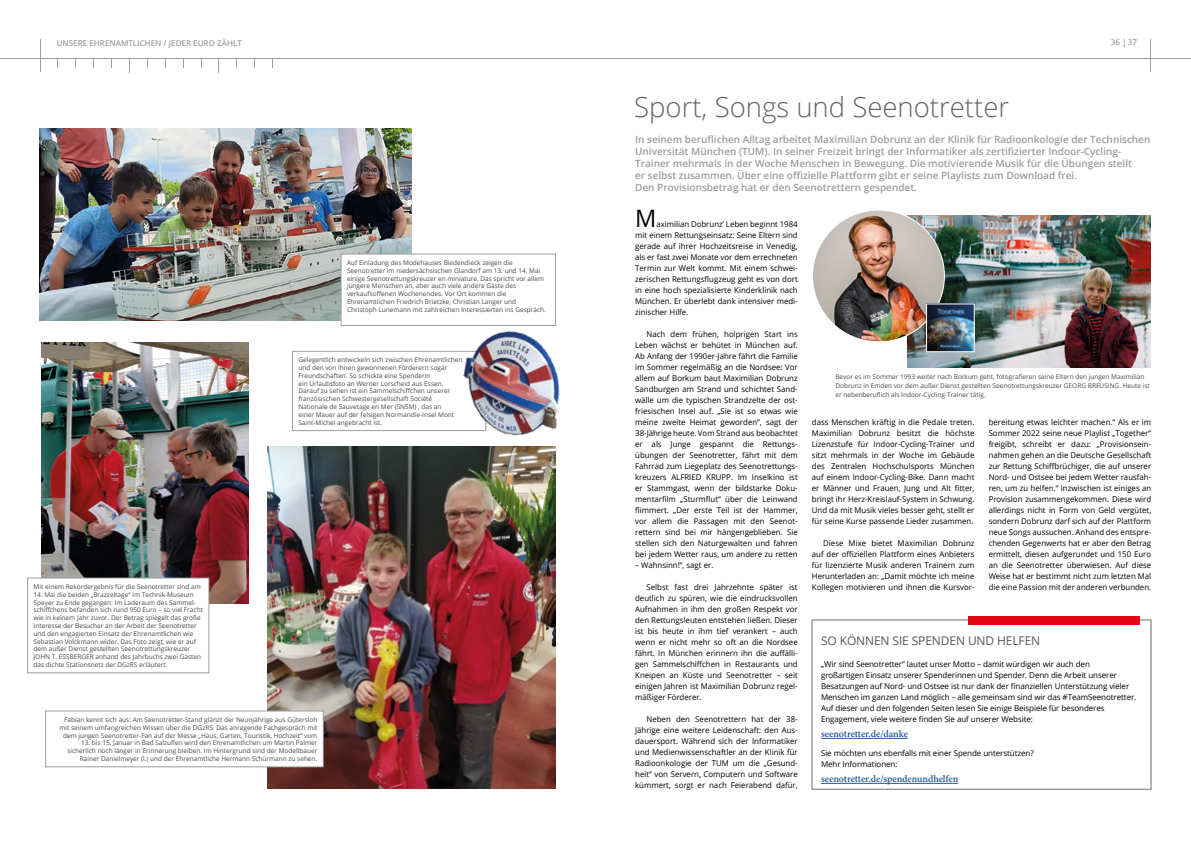
<style>
.page{position:relative;width:1191px;height:842px;background:#fff}
.page>*{position:absolute;margin:0;border:0;box-sizing:border-box;transform-origin:0 0}
.t1{font:300 27.5px "Open Sans";color:#626860}
.t2{font:24px "Open Sans";color:#000}
.t3{font:12px "Open Sans";letter-spacing:-.01em;color:#575756}
.t4{font:600 10px/12px "Open Sans";color:#9d9d9c}
.t5{font:600 10px "Minion Pro";letter-spacing:-.01em;color:#275b9b}
.t6{font:8px/11px "Open Sans";letter-spacing:-.01em;color:#000;text-align:justify}
.t7{font:600 8px "Open Sans";color:#9d9d9c}
.t8{font:6.5px/7.8px "Open Sans";color:#4a4a49}
</style>
<div class="page">
<hr style="left:40px;top:40px;width:1px;height:32px;background:#9d9d9c">
<hr style="left:1150px;top:40px;width:1px;height:32px;background:#9d9d9c">
<svg style="left:129px;top:60px;width:1px;height:12px"></svg>
<hr style="left:0;top:59px;width:1191px;height:1px;background:#9d9d9c">
<img style="left:40px;top:128px;width:372px;height:192px">
<img style="left:268px;top:447px;width:287px;height:341px">
<img style="left:42px;top:342px;width:206px;height:261px">
<div style="left:341px;top:254px;width:214px;height:71px;background:#fff"></div>
<div style="left:341px;top:254px;width:215px;height:72px;border:1px solid #9d9d9c"></div>
<div style="left:28px;top:578px;width:181px;height:95px;background:#fff"></div>
<div style="left:27px;top:578px;width:182px;height:95px;border:1px solid #9d9d9c"></div>
<div style="left:46px;top:711px;width:277px;height:56px;background:#fff"></div>
<div style="left:45px;top:711px;width:278px;height:56px;border:1px solid #9d9d9c"></div>
<div style="left:292px;top:351px;width:194px;height:80px;border:1px solid #9d9d9c"></div>
<img style="left:451px;top:331px;width:109px;height:119px">
<hr style="left:821px;top:738px;width:87px;height:1px;background:#275b9b">
<hr style="left:821px;top:783px;width:137px;height:1px;background:#275b9b">
<div style="left:968px;top:616px;width:172px;height:8px;background:#e30613"></div>
<img style="left:907px;top:216px;width:244px;height:152px">
<img style="left:812px;top:210px;width:132px;height:132px;border-radius:66px">
<img style="left:928px;top:306px;width:44px;height:44px">
<div style="left:926px;top:304px;width:48px;height:48px;border:1px solid #fff"></div>
<p class="t7" style="left:57px;top:38px;width:187px">UNSERE EHRENAMTLICHEN / JEDER EURO ZÄHLT</p>
<p class="t7" style="left:1110px;top:37px;width:17px">36 |</p>
<p class="t7" style="left:57px;top:37px;width:89px">KAPITELBEZEICHNUNG</p>
<p class="t7" style="left:1115px;top:37px;width:23px">7 37</p>
<h1 class="t1" style="left:634px;top:88px;width:376px">Sport, Songs und Seenotretter</h1>
<p class="t8" style="left:347px;top:258px;width:200px">Auf Einladung des Modehauses Biedendieck zeigen die Seenotretter im niedersächsischen Glandorf am 13. und 14. Mai einige Seenotrettungskreuzer en miniature. Das spricht vor allem jüngere Menschen an, aber auch viele andere Gäste des verkaufsoffenen Wochenendes. Vor Ort kommen die Ehrenamtlichen Friedrich Brietzke, Christian Langer und Christoph Lunemann mit zahlreichen Interessierten ins Gespräch.</p>
<p class="t8" style="left:34px;top:582px;width:169px">Mit einem Rekordergebnis für die Seenotretter sind am</p>
<p class="t8" style="left:34px;top:590px;width:171px">14. Mai die beiden „Brazzeltage“ im Technik-Museum Speyer zu Ende gegangen: Im Laderaum des Sammel&shy;schiffchens befanden sich rund 950 Euro – so viel Fracht wie in keinem Jahr zuvor. Der Betrag spiegelt das große Interesse der Besucher an der Arbeit der Seenotretter und den engagierten Einsatz der Ehrenamtlichen wie Sebastian Volckmann wider. Das Foto zeigt, wie er auf dem außer Dienst gestellten Seenotrettungskreuzer JOHN T. ESSBERGER anhand des Jahrbuchs zwei Gästen das dichte Stationsnetz der DGzRS erläutert.</p>
<p class="t8" style="left:298px;top:356px;width:165px">Gelegentlich entwickeln sich zwischen Ehrenamtlichen und den von ihnen gewonnenen Förderern sogar Freundschaften. So schickte eine Spenderin<br>ein Urlaubsfoto an Werner Lorscheid aus Essen.<br>Darauf zu sehen ist ein Sammelschiffchen unserer französischen Schwestergesellschaft Société Nationale de Sauvetage en Mer (SNSM) , das an<br>einer Mauer auf der felsigen Normandie-Insel Mont Saint-Michel angebracht ist.</p>
<p class="t8" style="left:59px;top:715px;width:259px;text-align:right">Fabian kennt sich aus: Am Seenotretter-Stand glänzt der Neunjährige aus Gütersloh mit seinem umfangreichen Wissen über die DGzRS. Das anregende Fachgespräch mit dem jungen Seenotretter-Fan auf der Messe „Haus, Garten, Touristik, Hochzeit“ vom</p>
<p class="t8" style="left:67px;top:739px;width:251px;text-align:right">13. bis 15. Januar in Bad Salzuflen wird den Ehrenamtlichen um Martin Palmer sicherlich noch länger in Erinnerung bleiben. Im Hintergrund sind der Modellbauer<br>Rainer Danielmeyer (l.) und der Ehrenamtliche Hermann Schürmann zu sehen.</p>
<p class="t4" style="left:635px;top:133px;width:517px">In seinem beruflichen Alltag arbeitet Maximilian Dobrunz an der Klinik für Radioonkologie der Technischen Universität München (TUM). In seiner Freizeit bringt der Informatiker als zertifizierter Indoor-Cycling-Trainer mehrmals in der Woche Menschen in Bewegung. Die motivierende Musik für die Übungen stellt<br>er selbst zusammen. Über eine offizielle Plattform gibt er seine Playlists zum Download frei.<br>Den Provisionsbetrag hat er den Seenotrettern gespendet.</p>
<h2 class="t2" style="left:635px;top:202px;width:23px">M</h2>
<p class="t6" style="left:635px;top:218px;width:164px;text-indent:21px">aximilian Dobrunz’ Leben beginnt 1984 mit einem Rettungseinsatz: Seine Eltern sind gerade auf ihrer Hochzeitsreise in Venedig, als er fast zwei Monate vor dem errechneten Termin zur Welt kommt. Mit einem schwei&shy;zerischen Rettungsflugzeug geht es von dort in eine hoch spezialisierte Kinderklinik nach München. Er überlebt dank intensiver medi&shy;zinischer Hilfe.</p>
<p class="t6" style="left:635px;top:328px;width:164px;text-indent:11px">Nach dem frühen, holprigen Start ins Leben wächst er behütet in München auf.<br>Ab Anfang der 1990er-Jahre fährt die Familie im Sommer regelmäßig an die Nordsee: Vor allem auf Borkum baut Maximilian Dobrunz Sandburgen am Strand und schichtet Sand&shy;wälle um die typischen Strandzelte der ost&shy;friesischen Insel auf. „Sie ist so etwas wie meine zweite Heimat geworden“, sagt der 38-Jährige heute. Vom Strand aus beobachtet er als Junge gespannt die Rettungs&shy;übungen der Seenotretter, fährt mit dem Fahrrad zum Liegeplatz des Seenotrettungs&shy;kreuzers ALFRIED KRUPP. Im Inselkino ist er Stammgast, wenn der bildstarke Doku&shy;mentarfilm „Sturmflut“ über die Leinwand flimmert. „Der erste Teil ist der Hammer, vor allem die Passagen mit den Seenot&shy;rettern sind bei mir hängengeblieben. Sie stellen sich den Naturgewalten und fahren bei jedem Wetter raus, um andere zu retten</p>
<p class="t6" style="left:635px;top:559px;width:80px">– Wahnsinn!“, sagt er.</p>
<p class="t6" style="left:635px;top:581px;width:164px;text-indent:11px">Selbst fast drei Jahrzehnte später ist deutlich zu spüren, wie die eindrucksvollen Aufnahmen in ihm den großen Respekt vor den Rettungsleuten entstehen ließen. Dieser ist bis heute in ihm tief verankert – auch wenn er nicht mehr so oft an die Nordsee fährt. In München erinnern ihn die auffälli&shy;gen Sammelschiffchen in Restaurants und Kneipen an Küste und Seenotretter – seit einigen Jahren ist Maximilian Dobrunz regel&shy;mäßiger Förderer.</p>
<p class="t6" style="left:635px;top:713px;width:164px;text-indent:11px">Neben den Seenotrettern hat der 38- Jährige eine weitere Leidenschaft: den Aus&shy;dauersport. Während sich der Informatiker und Medienwissenschaftler an der Klinik für Radioonkologie der TUM um die „Gesund&shy;heit“ von Servern, Computern und Software kümmert, sorgt er nach Feierabend dafür,</p>
<p class="t8" style="left:835px;top:371px;width:316px;line-height:9px">Bevor es im Sommer 1993 weiter nach Borkum geht, fotografieren seine Eltern den jungen Maximilian<br>Dobrunz in Emden vor dem außer Dienst gestellten Seenotrettungskreuzer GEORG BREUSING. Heute ist er nebenberuflich als Indoor-Cycling-Trainer tätig.</p>
<p class="t6" style="left:812px;top:416px;width:164px">dass Menschen kräftig in die Pedale treten.<br>Maximilian Dobrunz besitzt die höchste Lizenzstufe für Indoor-Cycling-Trainer und sitzt mehrmals in der Woche im Gebäude des Zentralen Hochschulsports München auf einem Indoor-Cycling-Bike. Dann macht er Männer und Frauen, Jung und Alt fitter, bringt ihr Herz-Kreislauf-System in Schwung.<br>Und da mit Musik vieles besser geht, stellt er für seine Kurse passende Lieder zusammen.</p>
<p class="t6" style="left:812px;top:537px;width:164px;text-indent:11px">Diese Mixe bietet Maximilian Dobrunz auf der offiziellen Plattform eines Anbieters für lizenzierte Musik anderen Trainern zum Herunterladen an: „Damit möchte ich meine Kollegen motivieren und ihnen die Kursvor-</p>
<p class="t6" style="left:988px;top:416px;width:164px">bereitung etwas leichter machen.“ Als er im Sommer 2022 seine neue Playlist „Together“ freigibt, schreibt er dazu: „Provisionsein&shy;nahmen gehen an die Deutsche Gesellschaft zur Rettung Schiffbrüchiger, die auf unserer Nord- und Ostsee bei jedem Wetter rausfah&shy;ren, um zu helfen.“ Inzwischen ist einiges an Provision zusammengekommen. Diese wird allerdings nicht in Form von Geld vergütet, sondern Dobrunz darf sich auf der Plattform neue Songs aussuchen. Anhand des entspre&shy;chenden Gegenwerts hat er aber den Betrag ermittelt, diesen aufgerundet und 150 Euro an die Seenotretter überwiesen. Auf diese Weise hat er bestimmt nicht zum letzten Mal die eine Passion mit der anderen verbunden.</p>
<h3 class="t3" style="left:821px;top:633px;width:221px">SO KÖNNEN SIE SPENDEN UND HELFEN</h3>
<p class="t6" style="left:821px;top:659px;width:317px;text-align:left">„Wir sind Seenotretter“ lautet unser Motto – damit würdigen wir auch den<br>großartigen Einsatz unserer Spenderinnen und Spender. Denn die Arbeit unserer Besatzungen auf Nord- und Ostsee ist nur dank der finanziellen Unterstützung vieler Menschen im ganzen Land möglich – alle gemeinsam sind wir das #TeamSeenotretter.<br>Auf dieser und den folgenden Seiten lesen Sie einige Beispiele für besonderes Engagement, viele weitere finden Sie auf unserer Website:</p>
<p class="t5" style="left:821px;top:727px;width:88px">seenotretter.de/danke</p>
<p class="t6" style="left:821px;top:748px;width:214px">Sie möchten uns ebenfalls mit einer Spende unterstützen?<br>Mehr Informationen:</p>
<p class="t5" style="left:821px;top:772px;width:139px">seenotretter.de/spendenundhelfen</p>
</div>
